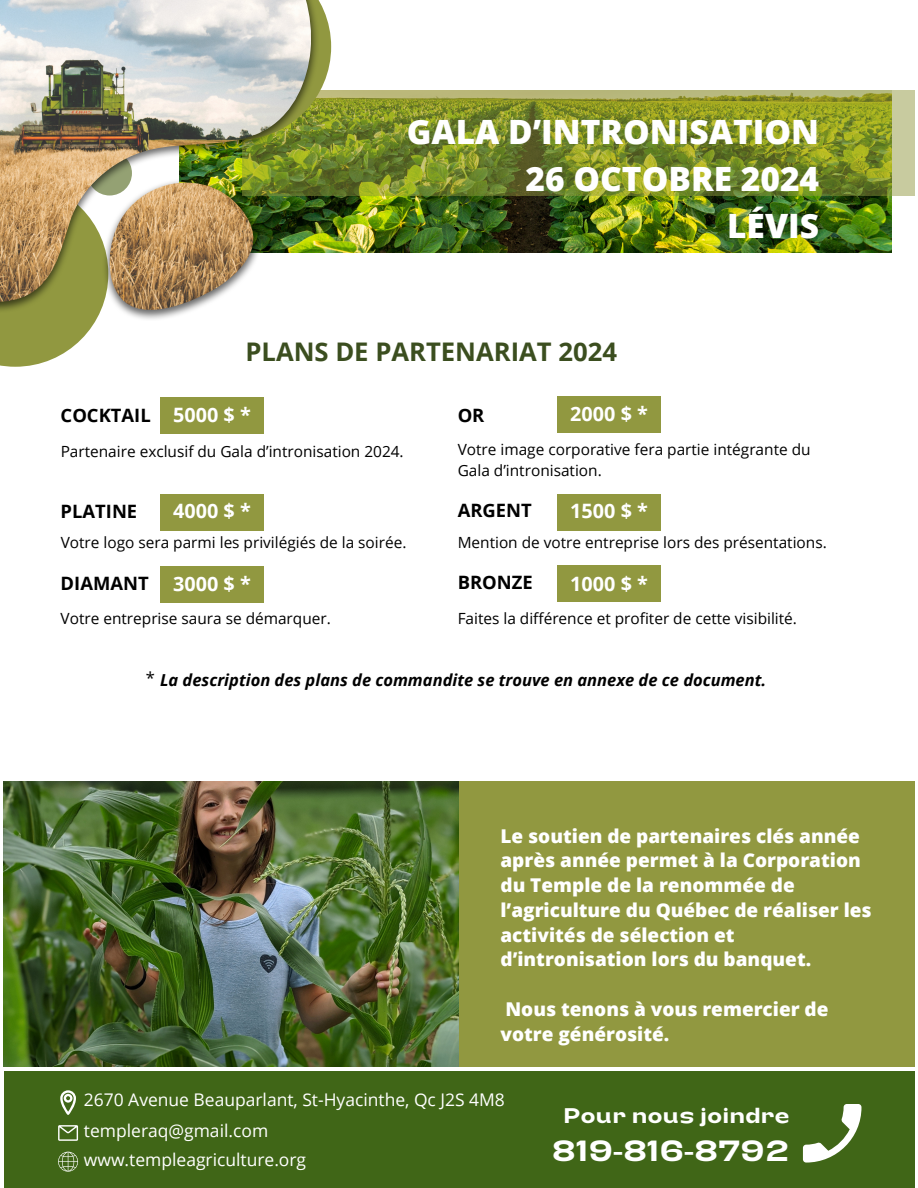
<style>
.page{position:relative;width:918px;height:1188px;background:#fff}
.page>*{position:absolute;margin:0;border:0;box-sizing:border-box;transform-origin:0 0}
.t1{font:800 33.45px/46.5px "Open Sans";color:#fff;text-align:right}
.t2{font:700 expanded 28.95px "Lazord";color:#fff}
.t3{font:700 25.65px "Open Sans";color:#3b4e1f}
.t4{font:700 expanded 21.15px "Lazord";color:#fff}
.t5{font:700 19.8px "Open Sans";color:#fff}
.t6{font:800 19.05px/24.8px "Open Sans";color:#fff}
.t7{font:700 18.45px "Open Sans";color:#000}
.t8{font:17.4px "Open Sans";color:#fff}
.t9{font:italic 700 16.5px "Open Sans";color:#000}
.t10{font:16.5px "Open Sans";color:#000}
.t11{font:15.45px/21.3px "Open Sans";color:#000}
</style>
<div class="page">
<div style="left:4px;top:1071px;width:910px;height:117px;background:#406617"></div>
<svg style="left:803px;top:1104px;width:58px;height:59px"></svg>
<svg style="left:58px;top:1125px;width:21px;height:16px"></svg>
<svg style="left:58px;top:1151px;width:20px;height:21px"></svg>
<svg style="left:60px;top:1090px;width:16px;height:25px"></svg>
<img style="left:4px;top:781px;width:454px;height:286px">
<div style="left:459px;top:781px;width:456px;height:286px;background:#919840"></div>
<img style="left:319px;top:196px;width:573px;height:56px">
<svg style="left:319px;top:90px;width:596px;height:106px;background:#839231"></svg>
<div style="left:160px;top:397px;width:104px;height:37px;background:#919840"></div>
<div style="left:160px;top:495px;width:104px;height:36px;background:#919840"></div>
<div style="left:160px;top:566px;width:104px;height:37px;background:#919840"></div>
<svg style="left:0;top:321px;width:96px;height:46px;fill:#919840"></svg>
<svg style="left:319px;top:1px;width:12px;height:139px"></svg>
<img style="left:0;top:0;width:319px;height:321px">
<img style="left:0;top:0;width:311px;height:310px">
<div style="left:557px;top:396px;width:104px;height:37px;background:#919840"></div>
<div style="left:557px;top:494px;width:104px;height:37px;background:#919840"></div>
<div style="left:557px;top:565px;width:104px;height:37px;background:#919840"></div>
<p class="t1" style="left:407px;top:108px;width:414px">GALA D’INTRONISATION<br>26 OCTOBRE 2024<br>LÉVIS</p>
<h5 class="t7" style="left:61px;top:403px;width:92px">COCKTAIL</h5>
<h1 class="t3" style="left:245px;top:333px;width:373px">PLANS DE PARTENARIAT 2024</h1>
<h4 class="t5" style="left:173px;top:400px;width:79px">5000 $ *</h4>
<h6 class="t7" style="left:458px;top:402px;width:28px">OR</h6>
<p class="t5" style="left:570px;top:400px;width:79px">2000 $ *</p>
<h5 class="t11" style="left:61px;top:440px;width:345px">Partenaire exclusif du Gala d’intronisation 2024.</h5>
<p class="t11" style="left:458px;top:438px;width:354px">Votre image corporative fera partie intégrante du<br>Gala d’intronisation.</p>
<p class="t7" style="left:61px;top:498px;width:78px">PLATINE</p>
<p class="t5" style="left:173px;top:497px;width:79px">4000 $ *</p>
<h6 class="t7" style="left:458px;top:497px;width:76px">ARGENT</h6>
<p class="t5" style="left:570px;top:497px;width:79px">1500 $ *</p>
<p class="t11" style="left:61px;top:531px;width:347px">Votre logo sera parmi les privilégiés de la soirée.</p>
<p class="t11" style="left:458px;top:531px;width:371px">Mention de votre entreprise lors des présentations.</p>
<h5 class="t7" style="left:61px;top:570px;width:90px">DIAMANT</h5>
<h5 class="t5" style="left:173px;top:570px;width:79px">3000 $ *</h5>
<p class="t7" style="left:458px;top:569px;width:77px">BRONZE</p>
<p class="t5" style="left:570px;top:569px;width:79px">1000 $ *</p>
<h4 class="t11" style="left:61px;top:608px;width:272px">Votre entreprise saura se démarquer.</h4>
<p class="t11" style="left:458px;top:608px;width:341px">Faites la différence et profiter de cette visibilité.</p>
<h5 class="t10" style="left:146px;top:666px;width:11px">*</h5>
<h4 class="t9" style="left:160px;top:668px;width:608px">La description des plans de commandite se trouve en annexe de ce document.</h4>
<h4 class="t6" style="left:500px;top:823px;width:373px">Le soutien de partenaires clés année après année permet à la Corporation du Temple de la renommée de l’agriculture du Québec de réaliser les activités de sélection et d’intronisation lors du banquet.</h4>
<p class="t6" style="left:500px;top:996px;width:330px">Nous tenons à vous remercier de votre générosité.</p>
<h5 class="t8" style="left:84px;top:1087px;width:422px">2670 Avenue Beauparlant, St-Hyacinthe, Qc J2S 4M8</h5>
<h4 class="t8" style="left:84px;top:1119px;width:186px">templeraq@gmail.com</h4>
<p class="t8" style="left:84px;top:1147px;width:224px">www.templeagriculture.org</p>
<h3 class="t4" style="left:563px;top:1105px;width:228px">Pour nous joindre</h3>
<h4 class="t2" style="left:552px;top:1137px;width:239px">819-816-8792</h4>
</div>
